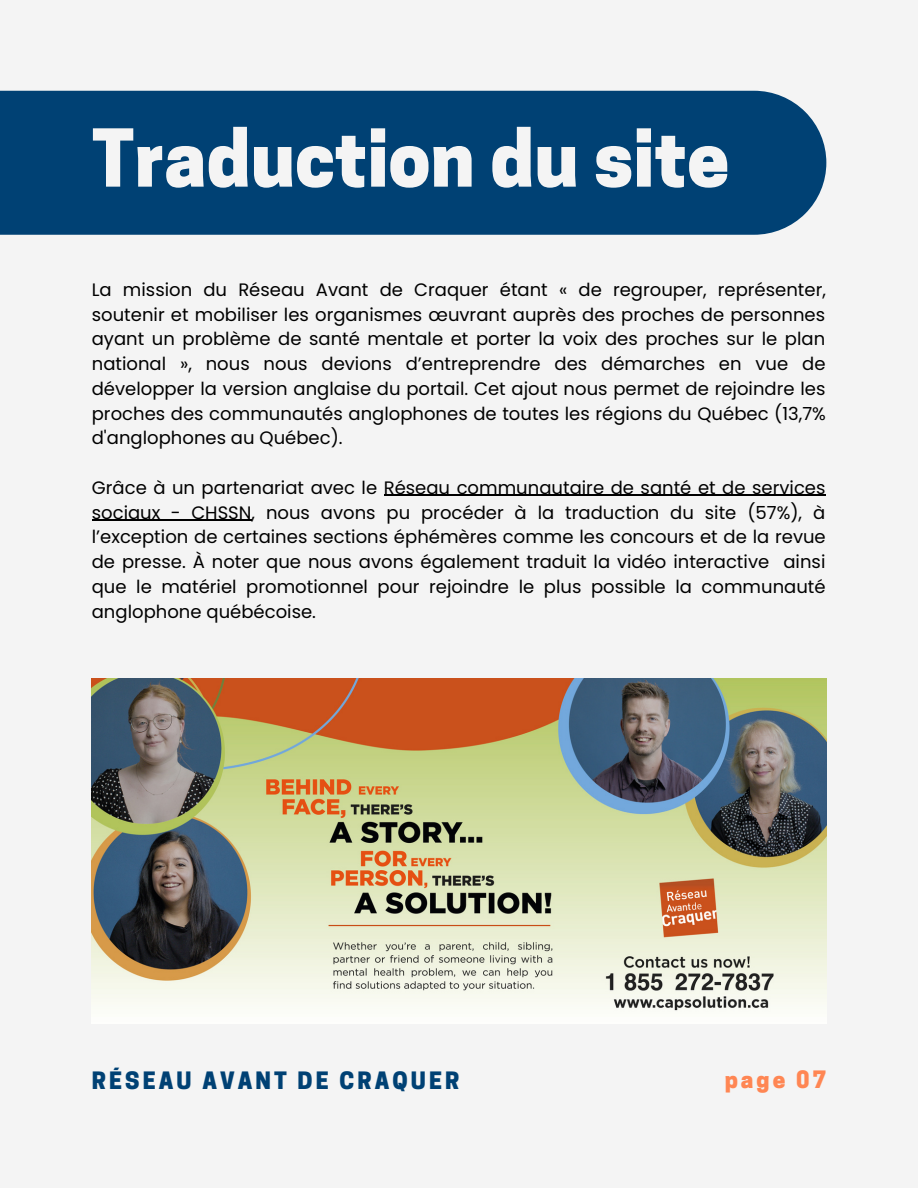
<style>
.page{position:relative;width:918px;height:1188px;background:#f4f4f4}
.page>*{position:absolute;margin:0;border:0;box-sizing:border-box;transform-origin:0 0}
.t1{font:800 74.85px "Cooper Hewitt";color:#f4f4f4}
.t2{font:800 22.5px "Cooper Hewitt";letter-spacing:.135em;color:#004174}
.t3{font:800 22.5px "Cooper Hewitt";letter-spacing:.135em;color:#ff8653}
.t4{font:18px/24.8px "Poppins";color:#000;text-align:justify}
</style>
<div class="page">
<div style="left:0;top:91px;width:826px;height:144px;background:#004174"></div>
<img style="left:92px;top:679px;width:734px;height:332px">
<hr style="left:384px;top:495px;width:442px;height:1px;background:#000">
<hr style="left:92px;top:520px;width:160px;height:1px;background:#000">
<h1 class="t1" style="left:92px;top:131px;width:639px">Traduction du site</h1>
<p class="t4" style="left:92px;top:277px;width:736px">La mission du Réseau Avant de Craquer étant « de regrouper, représenter, soutenir et mobiliser les organismes œuvrant auprès des proches de personnes ayant un problème de santé mentale et porter la voix des proches sur le plan national », nous nous devions d’entreprendre des démarches en vue de développer la version anglaise du portail. Cet ajout nous permet de rejoindre les proches des communautés anglophones de toutes les régions du Québec (13,7% d'anglophones au Québec).</p>
<p class="t4" style="left:92px;top:475px;width:736px">Grâce à un partenariat avec le Réseau communautaire de santé et de services sociaux - CHSSN, nous avons pu procéder à la traduction du site (57%), à l’exception de certaines sections éphémères comme les concours et de la revue de presse. À noter que nous avons également traduit la vidéo interactive ainsi que le matériel promotionnel pour rejoindre le plus possible la communauté anglophone québécoise.</p>
<p class="t2" style="left:92px;top:1072px;width:369px">RÉSEAU AVANT DE CRAQUER</p>
<p class="t3" style="left:725px;top:1071px;width:103px">page 07</p>
</div>
